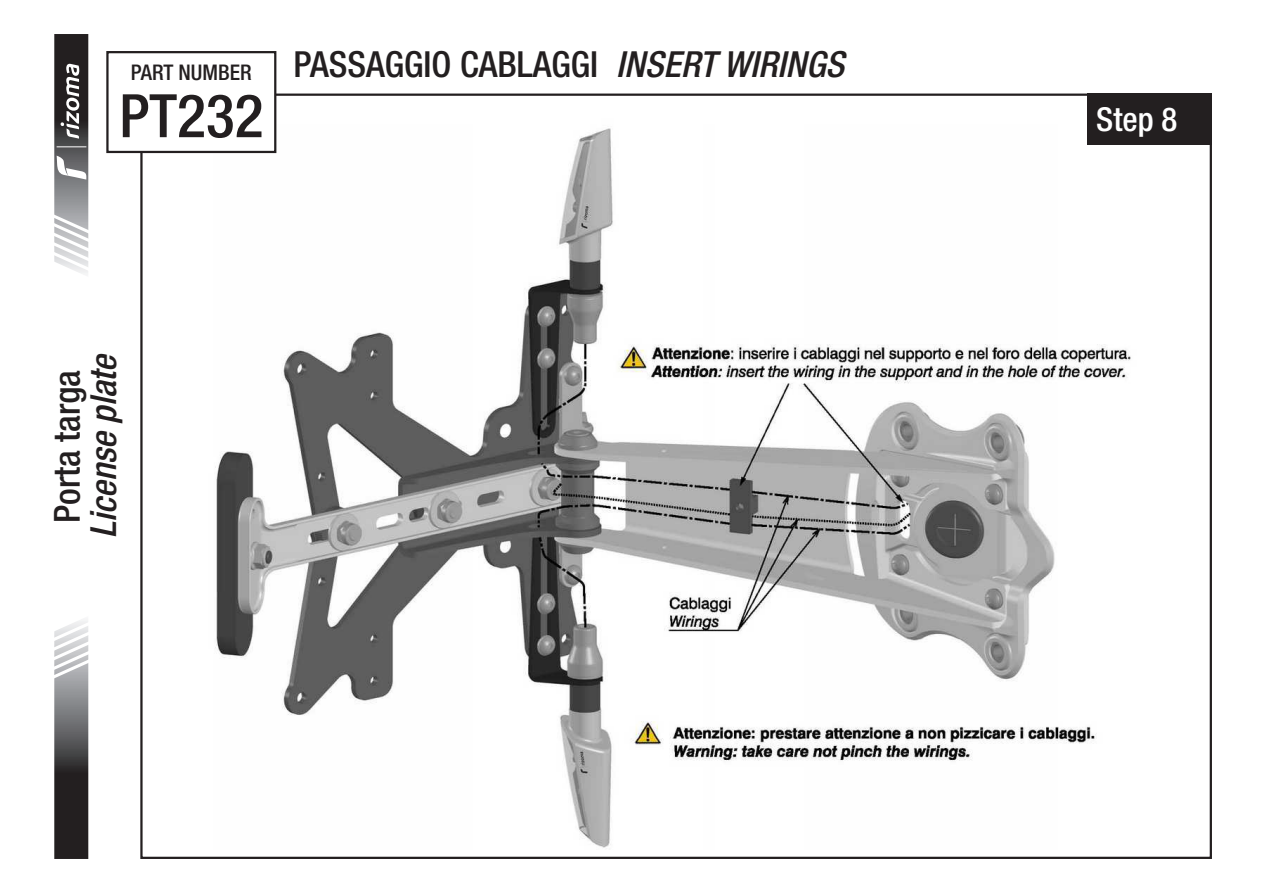
<style>
.page{position:relative;width:1263px;height:893px;background:#fff}
.page>*{position:absolute;margin:0;border:0;box-sizing:border-box;transform-origin:0 0}
.t1{font:500 condensed 60px "Helvetica Neue LT Std";color:#231f20}
.t2{font:500 condensed 36px "Helvetica Neue LT Std";color:#231f20}
.t3{font:italic 500 condensed 36px "Helvetica Neue LT Std";color:#231f20}
.t4{font:500 condensed 33px "Helvetica Neue LT Std";color:#fff}
.t5{font:500 condensed 21.6px "Helvetica Neue LT Std";color:#231f20}
.s1{font-style:italic}
</style>
<div class="page">
<img style="left:197px;top:103px;width:934px;height:745px">
<div style="left:1088px;top:94px;width:124px;height:51px;background:#231f20"></div>
<svg style="left:54px;top:620px;width:35px;height:239px;background:#706f70"></svg>
<svg style="left:54px;top:34px;width:35px;height:240px"></svg>
<div style="left:107px;top:52px;width:168px;height:100px;background:#fff"></div>
<div style="left:106px;top:51px;width:170px;height:102px;border:2px solid #231f20"></div>
<p class="t5" style="left:131px;top:59px;width:122px">PART NUMBER</p>
<h1 class="t1" style="left:119px;top:80px;width:146px">PT232</h1>
<p class="t2" style="left:293px;top:42px;width:552px">PASSAGGIO CABLAGGI <span class="s1">INSERT WIRINGS</span></p>
<p class="t3" style="left:82px;top:538px;width:187px;rotate:-90deg">License plate</p>
<p class="t2" style="left:46px;top:523px;width:155px;rotate:-90deg">Porta targa</p>
<p class="t4" style="left:1096px;top:99px;width:83px">Step 8</p>
</div>
